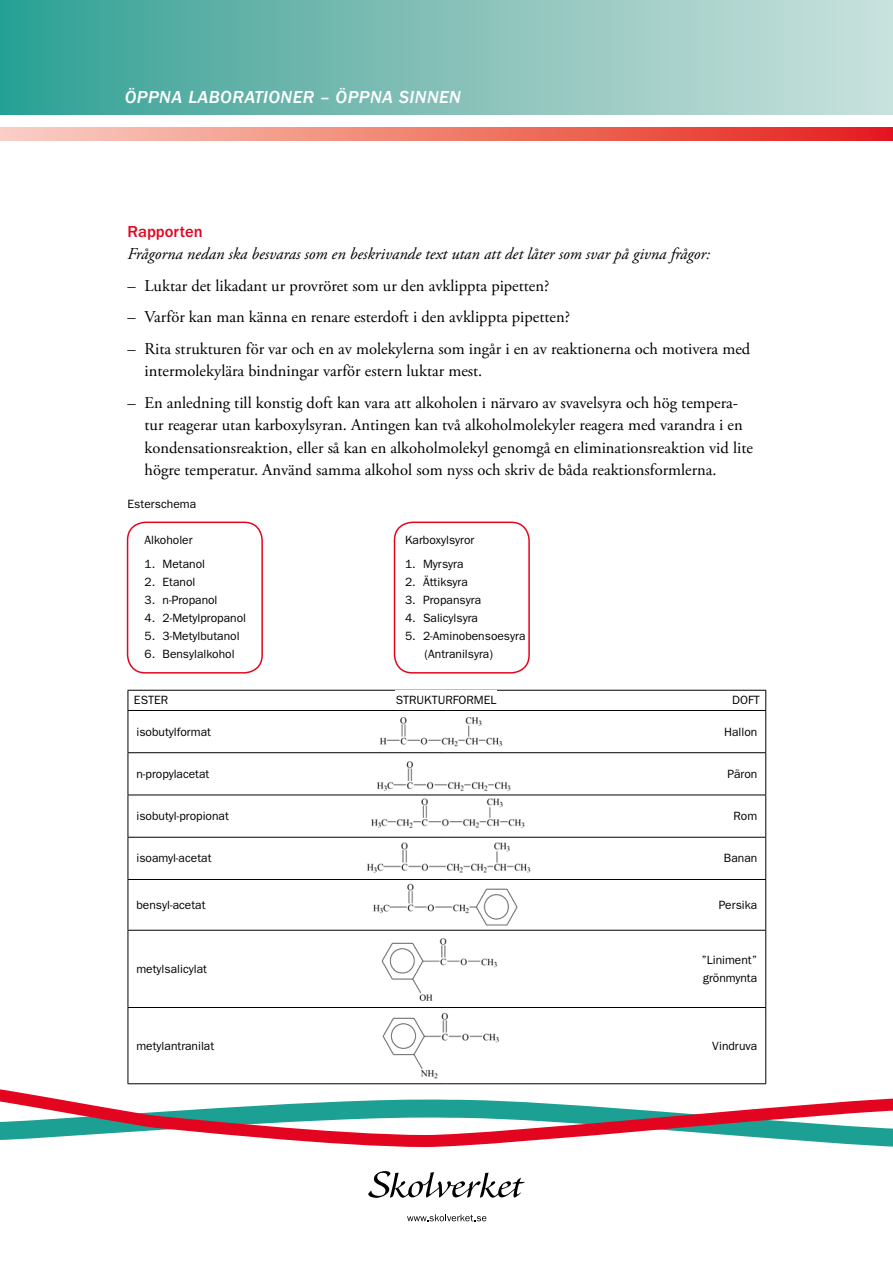
<style>
.page{position:relative;width:893px;height:1263px;background:#fff}
.page>*{position:absolute;margin:0;border:0;box-sizing:border-box;transform-origin:0 0}
.t1{font:18px "ITC Franklin Gothic Std Med It";letter-spacing:.025em;color:#fff}
.t2{font:16.5px/22.5px "Adobe Garamond Pro";color:#000}
.t3{font:italic 16.5px "Adobe Garamond Pro";color:#000}
.t4{font:500 16.5px "ITC Franklin Gothic Std";color:#e3051f}
.t5{font:12px/18px "ITC Franklin Gothic Std";color:#000}
</style>
<div class="page">
<hr style="left:128px;top:690px;width:319px;height:1px;background:#000">
<svg style="left:128px;top:691px;width:1px;height:19px"></svg>
<hr style="left:447px;top:690px;width:319px;height:1px;background:#000">
<svg style="left:765px;top:691px;width:1px;height:19px"></svg>
<hr style="left:128px;top:710px;width:319px;height:1px;background:#000">
<hr style="left:128px;top:711px;width:1px;height:41px;background:#000">
<hr style="left:447px;top:710px;width:319px;height:1px;background:#000">
<hr style="left:765px;top:711px;width:1px;height:41px;background:#000">
<hr style="left:128px;top:752px;width:319px;height:1px;background:#000">
<hr style="left:128px;top:753px;width:1px;height:42px;background:#000">
<hr style="left:447px;top:752px;width:319px;height:1px;background:#000">
<hr style="left:765px;top:753px;width:1px;height:42px;background:#000">
<hr style="left:128px;top:795px;width:319px;height:1px;background:#000">
<hr style="left:128px;top:795px;width:1px;height:42px;background:#000">
<hr style="left:447px;top:795px;width:319px;height:1px;background:#000">
<hr style="left:765px;top:795px;width:1px;height:42px;background:#000">
<hr style="left:128px;top:837px;width:319px;height:1px;background:#000">
<hr style="left:128px;top:837px;width:1px;height:42px;background:#000">
<hr style="left:447px;top:837px;width:319px;height:1px;background:#000">
<hr style="left:765px;top:837px;width:1px;height:42px;background:#000">
<hr style="left:128px;top:879px;width:319px;height:1px;background:#000">
<hr style="left:128px;top:880px;width:1px;height:50px;background:#000">
<hr style="left:447px;top:879px;width:319px;height:1px;background:#000">
<hr style="left:765px;top:880px;width:1px;height:50px;background:#000">
<hr style="left:128px;top:930px;width:319px;height:1px;background:#000">
<hr style="left:128px;top:930px;width:1px;height:77px;background:#000">
<hr style="left:447px;top:930px;width:319px;height:1px;background:#000">
<hr style="left:765px;top:930px;width:1px;height:77px;background:#000">
<hr style="left:128px;top:1007px;width:319px;height:1px;background:#000">
<hr style="left:128px;top:1008px;width:1px;height:75px;background:#000">
<hr style="left:447px;top:1007px;width:319px;height:1px;background:#000">
<hr style="left:765px;top:1008px;width:1px;height:75px;background:#000">
<img style="left:380px;top:717px;width:123px;height:30px">
<img style="left:377px;top:761px;width:134px;height:31px">
<img style="left:371px;top:798px;width:154px;height:31px">
<img style="left:367px;top:842px;width:164px;height:31px">
<img style="left:373px;top:883px;width:145px;height:43px">
<img style="left:381px;top:938px;width:116px;height:64px">
<img style="left:382px;top:1012px;width:117px;height:67px">
<div style="left:0;top:0;width:893px;height:114px;background:linear-gradient(to right,#33a094,#cfe2dd)"></div>
<svg style="left:0;top:128px;width:893px;height:12px;background:#ef7a6d"></svg>
<div style="left:127px;top:522px;width:136px;height:152px;border:2px solid #e3051f;border-radius:18px"></div>
<div style="left:394px;top:522px;width:136px;height:152px;border:2px solid #e3051f;border-radius:18px"></div>
<svg style="left:0;top:1082px;width:893px;height:65px"></svg>
<svg style="left:368px;top:1171px;width:157px;height:27px"></svg>
<svg style="left:407px;top:1214px;width:79px;height:7px"></svg>
<h1 class="t1" style="left:125px;top:87px;width:338px">ÖPPNA LABORATIONER – ÖPPNA SINNEN</h1>
<h2 class="t4" style="left:128px;top:222px;width:77px">Rapporten</h2>
<p class="t3" style="left:128px;top:244px;width:584px">Frågorna nedan ska besvaras som en beskrivande text utan att det låter som svar på givna frågor:</p>
<p class="t2" style="left:128px;top:275px;width:423px">– Luktar det likadant ur provröret som ur den avklippta pipetten?</p>
<p class="t2" style="left:128px;top:306px;width:444px">– Varför kan man känna en renare esterdoft i den avklippta pipetten?</p>
<p class="t2" style="left:145px;top:338px;width:607px;text-indent:-17px">– Rita strukturen för var och en av molekylerna som ingår i en av reaktionerna och motivera med intermolekylära bindningar varför estern luktar mest.</p>
<p class="t2" style="left:145px;top:392px;width:610px;text-indent:-17px">– En anledning till konstig doft kan vara att alkoholen i närvaro av svavelsyra och hög tempera&shy;tur reagerar utan karboxylsyran. Antingen kan två alkoholmolekyler reagera med varandra i en kondensationsreaktion, eller så kan en alkoholmolekyl genomgå en eliminationsreaktion vid lite högre temperatur. Använd samma alkohol som nyss och skriv de båda reaktionsformlerna.</p>
<h3 class="t5" style="left:128px;top:495px;width:70px">Esterschema</h3>
<p class="t5" style="left:145px;top:531px;width:50px">Alkoholer</p>
<p class="t5" style="left:145px;top:555px;width:62px">1. Metanol</p>
<p class="t5" style="left:145px;top:573px;width:52px">2. Etanol</p>
<p class="t5" style="left:145px;top:591px;width:74px">3. n-Propanol</p>
<p class="t5" style="left:145px;top:609px;width:103px">4. 2-Metylpropanol</p>
<p class="t5" style="left:145px;top:627px;width:97px">5. 3-Metylbutanol</p>
<p class="t5" style="left:145px;top:645px;width:91px">6. Bensylalkohol</p>
<p class="t5" style="left:405px;top:531px;width:71px">Karboxylsyror</p>
<p class="t5" style="left:405px;top:555px;width:60px">1. Myrsyra</p>
<p class="t5" style="left:405px;top:573px;width:64px">2. Ättiksyra</p>
<p class="t5" style="left:405px;top:591px;width:78px">3. Propansyra</p>
<p class="t5" style="left:405px;top:609px;width:74px">4. Salicylsyra</p>
<p class="t5" style="left:425px;top:627px;width:102px;text-indent:-20px">5. 2-Aminobensoesyra (Antranilsyra)</p>
<p class="t5" style="left:134px;top:691px;width:36px">ESTER</p>
<p class="t5" style="left:396px;top:691px;width:102px">STRUKTURFORMEL</p>
<p class="t5" style="left:732px;top:691px;width:29px">DOFT</p>
<p class="t5" style="left:136px;top:723px;width:76px">isobutylformat</p>
<p class="t5" style="left:724px;top:723px;width:35px">Hallon</p>
<p class="t5" style="left:136px;top:765px;width:75px">n-propylacetat</p>
<p class="t5" style="left:727px;top:765px;width:31px">Päron</p>
<p class="t5" style="left:136px;top:807px;width:94px">isobutyl-propionat</p>
<p class="t5" style="left:733px;top:807px;width:25px">Rom</p>
<p class="t5" style="left:136px;top:849px;width:77px">isoamyl-acetat</p>
<p class="t5" style="left:724px;top:849px;width:35px">Banan</p>
<p class="t5" style="left:136px;top:896px;width:71px">bensyl-acetat</p>
<p class="t5" style="left:719px;top:896px;width:40px">Persika</p>
<p class="t5" style="left:136px;top:960px;width:72px">metylsalicylat</p>
<p class="t5" style="left:701px;top:951px;width:57px">”Liniment”</p>
<p class="t5" style="left:703px;top:969px;width:56px">grönmynta</p>
<p class="t5" style="left:136px;top:1037px;width:79px">metylantranilat</p>
<p class="t5" style="left:712px;top:1037px;width:47px">Vindruva</p>
</div>
